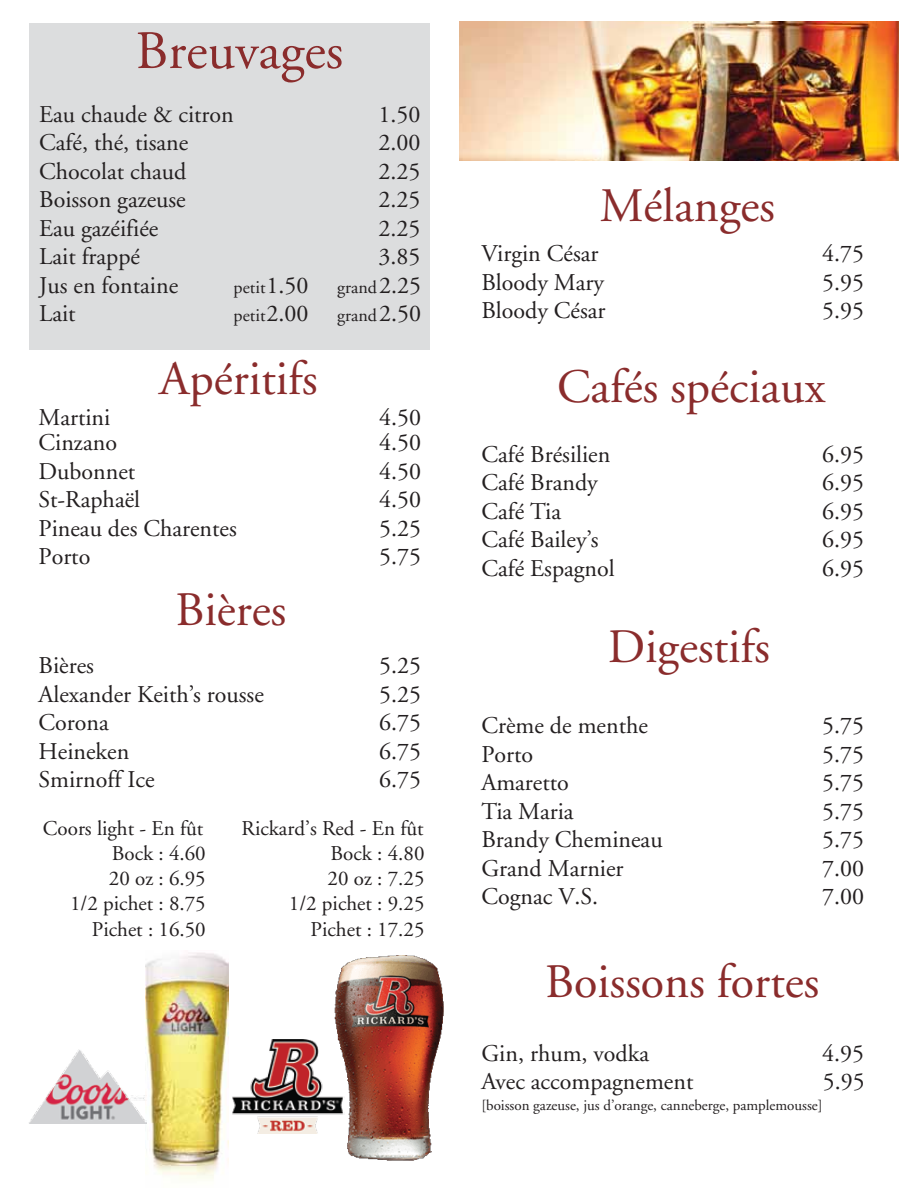
<style>
.page{position:relative;width:918px;height:1188px;background:#fff}
.page>*{position:absolute;margin:0;border:0;box-sizing:border-box;transform-origin:0 0}
.t1{font:54px "Adobe Garamond";color:#8a2c2c}
.t2{font:48px "Adobe Garamond";color:#8a2c2c}
.t3{font:24px "Adobe Garamond";color:#231f20}
.t4{font:21px/25.2px "Adobe Garamond";color:#231f20;text-align:right}
.t5{font:18px "Adobe Garamond";color:#231f20}
.t6{font:15px "Adobe Garamond";color:#231f20}
.s1{font-size:24px}
</style>
<div class="page">
<div style="left:30px;top:23px;width:400px;height:326px;background:#dcddde"></div>
<img style="left:459px;top:21px;width:440px;height:140px">
<img style="left:145px;top:952px;width:84px;height:227px">
<img style="left:29px;top:1049px;width:118px;height:74px">
<img style="left:232px;top:1040px;width:82px;height:94px">
<img style="left:314px;top:955px;width:130px;height:206px">
<h1 class="t1" style="left:136px;top:22px;width:209px">Breuvages</h1>
<p class="t3" style="left:39px;top:101px;width:196px">Eau chaude &amp; citron</p>
<p class="t3" style="left:378px;top:101px;width:43px">1.50</p>
<p class="t3" style="left:39px;top:130px;width:151px">Café, thé, tisane</p>
<p class="t3" style="left:378px;top:130px;width:43px">2.00</p>
<p class="t3" style="left:39px;top:158px;width:149px">Chocolat chaud</p>
<p class="t3" style="left:378px;top:158px;width:43px">2.25</p>
<p class="t3" style="left:39px;top:187px;width:148px">Boisson gazeuse</p>
<p class="t3" style="left:378px;top:187px;width:43px">2.25</p>
<p class="t3" style="left:39px;top:215px;width:121px">Eau gazéifiée</p>
<p class="t3" style="left:378px;top:215px;width:43px">2.25</p>
<p class="t3" style="left:39px;top:244px;width:102px">Lait frappé</p>
<p class="t3" style="left:378px;top:244px;width:43px">3.85</p>
<p class="t3" style="left:39px;top:272px;width:140px">Jus en fontaine</p>
<p class="t5" style="left:234px;top:278px;width:189px">petit<span class="s1">1.50</span> grand <span class="s1">2.25</span></p>
<p class="t3" style="left:39px;top:301px;width:38px">Lait</p>
<p class="t5" style="left:234px;top:306px;width:189px">petit<span class="s1">2.00</span> grand <span class="s1">2.50</span></p>
<h2 class="t2" style="left:160px;top:353px;width:160px">Apéritifs</h2>
<p class="t3" style="left:39px;top:405px;width:73px">Martini</p>
<p class="t3" style="left:379px;top:405px;width:43px">4.50</p>
<p class="t3" style="left:39px;top:458px;width:98px">Dubonnet</p>
<p class="t3" style="left:379px;top:458px;width:43px">4.50</p>
<p class="t3" style="left:39px;top:487px;width:103px">St-Raphaël</p>
<p class="t3" style="left:379px;top:487px;width:44px">4.50</p>
<p class="t3" style="left:39px;top:515px;width:200px">Pineau des Charentes</p>
<p class="t3" style="left:379px;top:515px;width:44px">5.25</p>
<p class="t3" style="left:39px;top:544px;width:53px">Porto</p>
<p class="t3" style="left:379px;top:544px;width:44px">5.75</p>
<h2 class="t2" style="left:176px;top:584px;width:112px">Bières</h2>
<p class="t3" style="left:39px;top:653px;width:57px">Bières</p>
<p class="t3" style="left:379px;top:653px;width:44px">5.25</p>
<p class="t3" style="left:39px;top:681px;width:227px">Alexander Keith’s rousse</p>
<p class="t3" style="left:379px;top:681px;width:44px">5.25</p>
<p class="t3" style="left:39px;top:710px;width:72px">Corona</p>
<p class="t3" style="left:379px;top:710px;width:44px">6.75</p>
<p class="t3" style="left:39px;top:738px;width:92px">Heineken</p>
<p class="t3" style="left:379px;top:738px;width:44px">6.75</p>
<p class="t3" style="left:39px;top:767px;width:118px">Smirnoff Ice</p>
<p class="t3" style="left:379px;top:767px;width:44px">6.75</p>
<p class="t3" style="left:39px;top:430px;width:80px">Cinzano</p>
<p class="t3" style="left:379px;top:430px;width:43px">4.50</p>
<p class="t4" style="left:43px;top:816px;width:164px">Coors light - En fût<br>Bock : 4.60<br>20 oz : 6.95<br>1/2 pichet : 8.75<br>Pichet : 16.50</p>
<p class="t4" style="left:242px;top:816px;width:184px">Rickard’s Red - En fût<br>Bock : 4.80<br>20 oz : 7.25<br>1/2 pichet : 9.25<br>Pichet : 17.25</p>
<h2 class="t2" style="left:600px;top:180px;width:177px">Mélanges</h2>
<p class="t3" style="left:481px;top:241px;width:119px">Virgin César</p>
<p class="t3" style="left:822px;top:241px;width:43px">4.75</p>
<p class="t3" style="left:481px;top:269px;width:124px">Bloody Mary</p>
<p class="t3" style="left:822px;top:269px;width:43px">5.95</p>
<p class="t3" style="left:481px;top:298px;width:126px">Bloody César</p>
<p class="t3" style="left:822px;top:298px;width:43px">5.95</p>
<h2 class="t2" style="left:557px;top:361px;width:270px">Cafés spéciaux</h2>
<p class="t3" style="left:481px;top:441px;width:130px">Café Brésilien</p>
<p class="t3" style="left:822px;top:441px;width:43px">6.95</p>
<p class="t3" style="left:481px;top:470px;width:118px">Café Brandy</p>
<p class="t3" style="left:822px;top:470px;width:43px">6.95</p>
<p class="t3" style="left:481px;top:498px;width:81px">Café Tia</p>
<p class="t3" style="left:822px;top:498px;width:43px">6.95</p>
<p class="t3" style="left:481px;top:527px;width:119px">Café Bailey’s</p>
<p class="t3" style="left:822px;top:527px;width:43px">6.95</p>
<p class="t3" style="left:481px;top:555px;width:135px">Café Espagnol</p>
<p class="t3" style="left:822px;top:555px;width:43px">6.95</p>
<h2 class="t2" style="left:608px;top:622px;width:164px">Digestifs</h2>
<p class="t3" style="left:481px;top:713px;width:168px">Crème de menthe</p>
<p class="t3" style="left:822px;top:713px;width:43px">5.75</p>
<p class="t3" style="left:481px;top:741px;width:53px">Porto</p>
<p class="t3" style="left:822px;top:741px;width:43px">5.75</p>
<p class="t3" style="left:481px;top:770px;width:89px">Amaretto</p>
<p class="t3" style="left:822px;top:770px;width:43px">5.75</p>
<p class="t3" style="left:481px;top:798px;width:94px">Tia Maria</p>
<p class="t3" style="left:822px;top:798px;width:43px">5.75</p>
<p class="t3" style="left:481px;top:827px;width:183px">Brandy Chemineau</p>
<p class="t3" style="left:822px;top:827px;width:43px">5.75</p>
<p class="t3" style="left:481px;top:855px;width:144px">Grand Marnier</p>
<p class="t3" style="left:822px;top:855px;width:43px">7.00</p>
<p class="t3" style="left:481px;top:884px;width:118px">Cognac V.S.</p>
<p class="t3" style="left:822px;top:884px;width:43px">7.00</p>
<h2 class="t2" style="left:545px;top:956px;width:276px">Boissons fortes</h2>
<p class="t3" style="left:481px;top:1041px;width:169px">Gin, rhum, vodka</p>
<p class="t3" style="left:822px;top:1041px;width:43px">4.95</p>
<p class="t3" style="left:481px;top:1069px;width:214px">Avec accompagnement</p>
<p class="t3" style="left:823px;top:1069px;width:43px">5.95</p>
<p class="t6" style="left:481px;top:1098px;width:343px">[boisson gazeuse, jus d’orange, canneberge, pamplemousse]</p>
</div>
